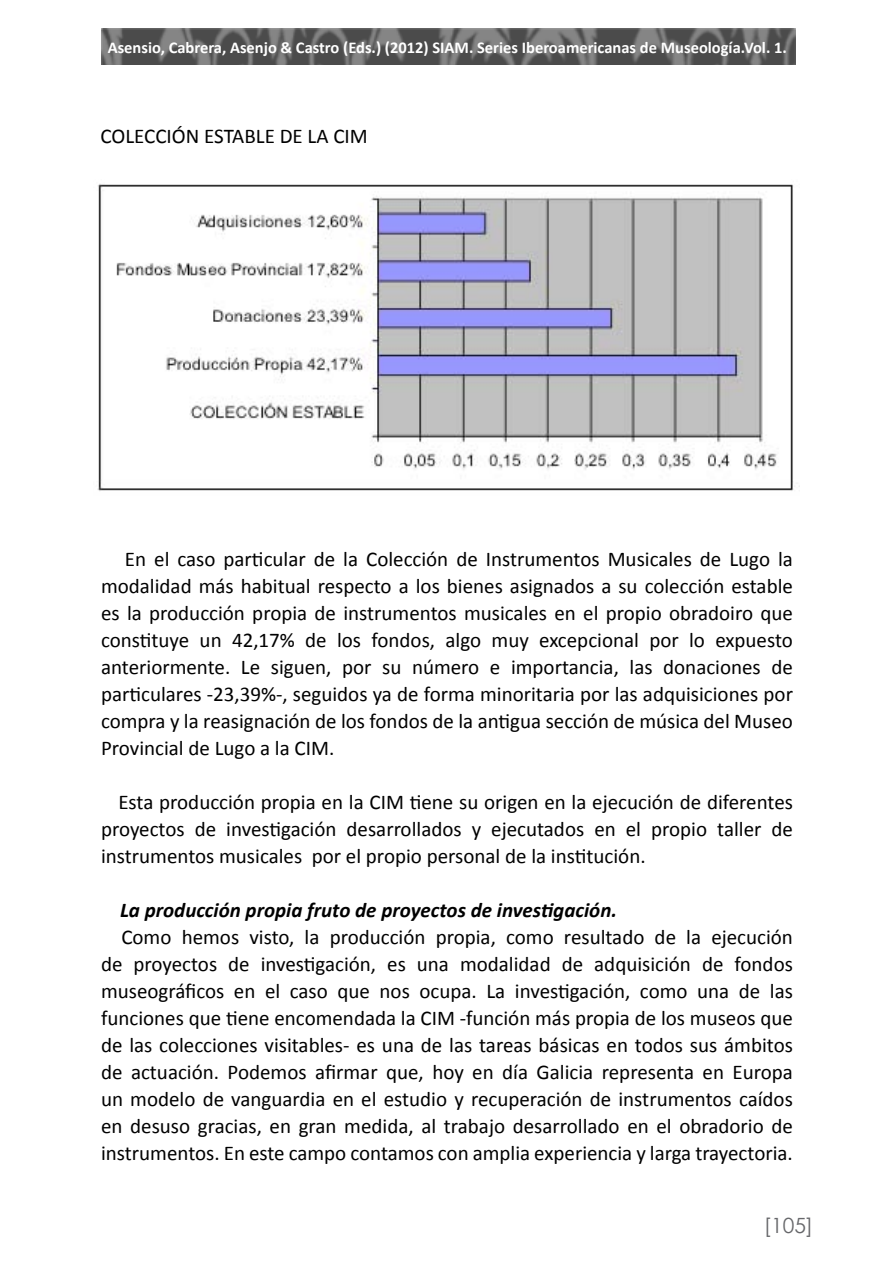
<style>
.page{position:relative;width:893px;height:1263px;background:#fff}
.page>*{position:absolute;margin:0;border:0;box-sizing:border-box;transform-origin:0 0}
.t1{font:21px/27px "Calibri";color:#000;text-align:justify}
.t2{font:italic 700 21px "Calibri";color:#000}
.t3{font:21px "Century Gothic";color:#66676a}
.t4{font:700 16.5px "Calibri";color:#fff}
</style>
<div class="page">
<img style="left:102px;top:28px;width:693px;height:37px">
<img style="left:97px;top:184px;width:698px;height:307px">
<p class="t4" style="left:108px;top:37px;width:681px">Asensio, Cabrera, Asenjo &amp; Castro (Eds.) (2012) SIAM. Series Iberoamericanas de Museología.Vol. 1.</p>
<p class="t1" style="left:100px;top:123px;width:269px">COLECCIÓN ESTABLE DE LA CIM</p>
<p class="t1" style="left:101px;top:545px;width:693px;text-indent:24px">En el caso particular de la Colección de Instrumentos Musicales de Lugo la modalidad más habitual respecto a los bienes asignados a su colección estable es la producción propia de instrumentos musicales en el propio obradoiro que constituye un 42,17% de los fondos, algo muy excepcional por lo expuesto anteriormente. Le siguen, por su número e importancia, las donaciones de particulares -23,39%-, seguidos ya de forma minoritaria por las adquisiciones por compra y la reasignación de los fondos de la antigua sección de música del Museo Provincial de Lugo a la CIM.</p>
<p class="t1" style="left:101px;top:788px;width:693px;text-indent:17px">Esta producción propia en la CIM tiene su origen en la ejecución de diferentes proyectos de investigación desarrollados y ejecutados en el propio taller de instrumentos musicales por el propio personal de la institución.</p>
<p class="t2" style="left:120px;top:896px;width:498px">La producción propia fruto de proyectos de investigación.</p>
<p class="t1" style="left:101px;top:923px;width:693px;text-indent:20px">Como hemos visto, la producción propia, como resultado de la ejecución de proyectos de investigación, es una modalidad de adquisición de fondos museográficos en el caso que nos ocupa. La investigación, como una de las funciones que tiene encomendada la CIM -función más propia de los museos que de las colecciones visitables- es una de las tareas básicas en todos sus ámbitos de actuación. Podemos afirmar que, hoy en día Galicia representa en Europa un modelo de vanguardia en el estudio y recuperación de instrumentos caídos en desuso gracias, en gran medida, al trabajo desarrollado en el obradorio de instrumentos. En este campo contamos con amplia experiencia y larga trayectoria.</p>
<p class="t3" style="left:764px;top:1211px;width:51px">[105]</p>
</div>
